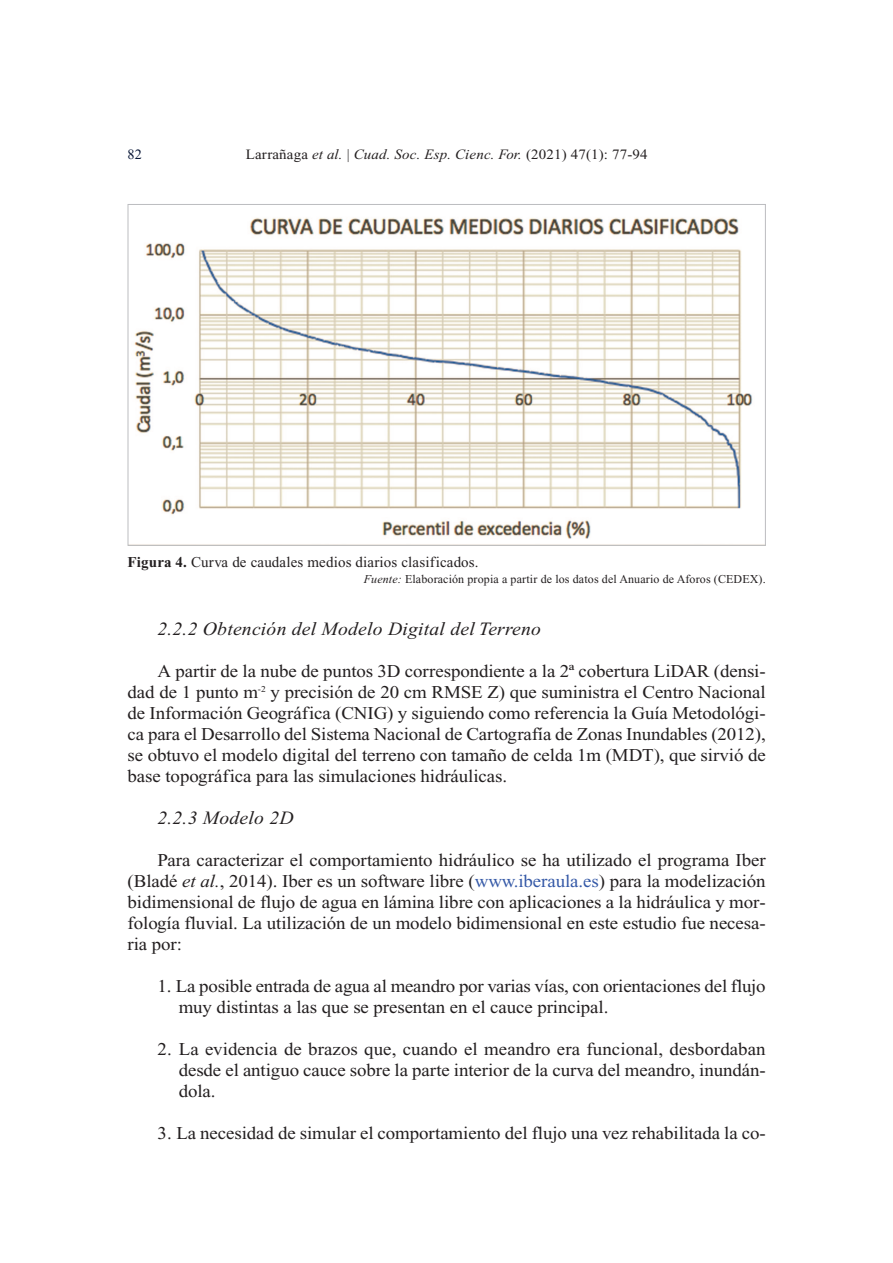
<style>
.page{position:relative;width:893px;height:1263px;background:#fff}
.page>*{position:absolute;margin:0;border:0;box-sizing:border-box;transform-origin:0 0}
.t1{font:italic 18.75px "Times";letter-spacing:.01em;color:#231f20;scale:1.05 1}
.t2{font:18px/21px "Times";letter-spacing:-.005em;color:#231f20;text-align:justify;scale:1.05 1}
.t3{font:15px "Times";letter-spacing:.01em;color:#231f20}
.t4{font:italic 14.25px "Times";letter-spacing:.01em;color:#231f20;scale:1.05 1}
.t5{font:14.25px "Times";color:#091737}
.t6{font:12px "Times";letter-spacing:.01em;color:#231f20}
.s1{font-style:normal}
.s2{font-weight:700}
.s3{font-style:italic}
.s4{color:#3559a7}
</style>
<div class="page">
<img style="left:134px;top:218px;width:619px;height:321px">
<p class="t5" style="left:128px;top:149px;width:16px">82</p>
<p class="t4" style="left:246px;top:149px;width:384px"><span class="s1">Larrañaga</span> et al. <span class="s1">|</span> Cuad. Soc. Esp. Cienc. For. <span class="s1">(2021) 47(1): 77-94</span></p>
<p class="t3" style="left:128px;top:557px;width:352px"><span class="s2">Figura 4.</span> Curva de caudales medios diarios clasificados.</p>
<p class="t6" style="left:364px;top:575px;width:403px"><span class="s3">Fuente:</span> Elaboración propia a partir de los datos del Anuario de Aforos (CEDEX).</p>
<p class="t1" style="left:157px;top:622px;width:367px">2.2.2 Obtención del Modelo Digital del Terreno</p>
<p class="t2" style="left:128px;top:662px;width:609px;text-indent:30px">A partir de la nube de puntos 3D correspondiente a la 2ª cobertura LiDAR (densi&shy;dad de 1 punto m<sup>-2</sup> y precisión de 20 cm RMSE Z) que suministra el Centro Nacional de Información Geográfica (CNIG) y siguiendo como referencia la Guía Metodológi&shy;ca para el Desarrollo del Sistema Nacional de Cartografía de Zonas Inundables (2012), se obtuvo el modelo digital del terreno con tamaño de celda 1m (MDT), que sirvió de base topográfica para las simulaciones hidráulicas.</p>
<p class="t1" style="left:157px;top:811px;width:131px">2.2.3 Modelo 2D</p>
<p class="t2" style="left:128px;top:851px;width:609px;text-indent:30px">Para caracterizar el comportamiento hidráulico se ha utilizado el programa Iber (Bladé <span class="s3">et al.</span>, 2014). Iber es un software libre (<span class="s4">www.iberaula.es</span>) para la modelización bidimensional de flujo de agua en lámina libre con aplicaciones a la hidráulica y mor&shy;fología fluvial. La utilización de un modelo bidimensional en este estudio fue necesa&shy;ria por:</p>
<p class="t2" style="left:179px;top:977px;width:560px;text-indent:-21px">1. La posible entrada de agua al meandro por varias vías, con orientaciones del flujo muy distintas a las que se presentan en el cauce principal.</p>
<p class="t2" style="left:179px;top:1040px;width:560px;text-indent:-21px">2. La evidencia de brazos que, cuando el meandro era funcional, desbordaban desde el antiguo cauce sobre la parte interior de la curva del meandro, inundán&shy;dola.</p>
<p class="t2" style="left:157px;top:1124px;width:581px">3. La necesidad de simular el comportamiento del flujo una vez rehabilitada la co-</p>
</div>
